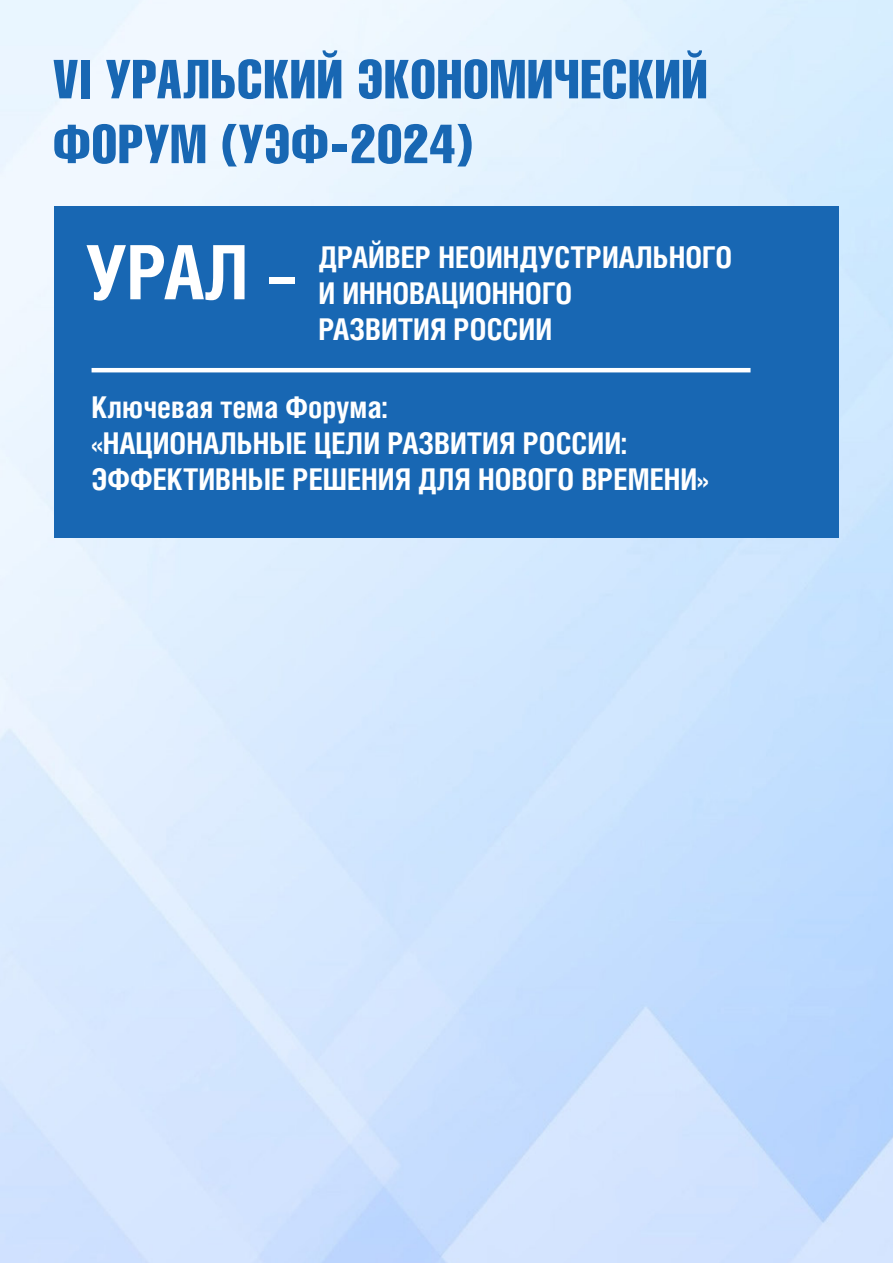
<style>
.page{position:relative;width:893px;height:1263px;background:#fff}
.page>*{position:absolute;margin:0;border:0;box-sizing:border-box;transform-origin:0 0}
.t1{font:700 75px "Helios Cond";color:#fff}
.t2{font:54px/64.8px "Helios Compressed C";letter-spacing:.025em;color:#1867b3}
.t3{font:700 30px "Helios Cond";color:#fff}
</style>
<div class="page">
<div style="left:54px;top:206px;width:785px;height:332px;background:#1867b3"></div>
<hr style="left:92px;top:368px;width:658px;height:4px;background:#fff">
<p class="t2" style="left:53px;top:45px;width:656px">VI УРАЛЬСКИЙ ЭКОНОМИЧЕСКИЙ<br>ФОРУМ (УЭФ-2024)</p>
<p class="t1" style="left:86px;top:228px;width:212px">УРАЛ –</p>
<p class="t3" style="left:318px;top:240px;width:415px">ДРАЙВЕР НЕОИНДУСТРИАЛЬНОГО</p>
<p class="t3" style="left:318px;top:276px;width:255px">И ИННОВАЦИОННОГО</p>
<p class="t3" style="left:318px;top:312px;width:235px">РАЗВИТИЯ РОССИИ</p>
<p class="t3" style="left:92px;top:389px;width:297px">Ключевая тема Форума:</p>
<p class="t3" style="left:92px;top:425px;width:537px">«НАЦИОНАЛЬНЫЕ ЦЕЛИ РАЗВИТИЯ РОССИИ:</p>
<p class="t3" style="left:92px;top:461px;width:619px">ЭФФЕКТИВНЫЕ РЕШЕНИЯ ДЛЯ НОВОГО ВРЕМЕНИ»</p>
</div>
